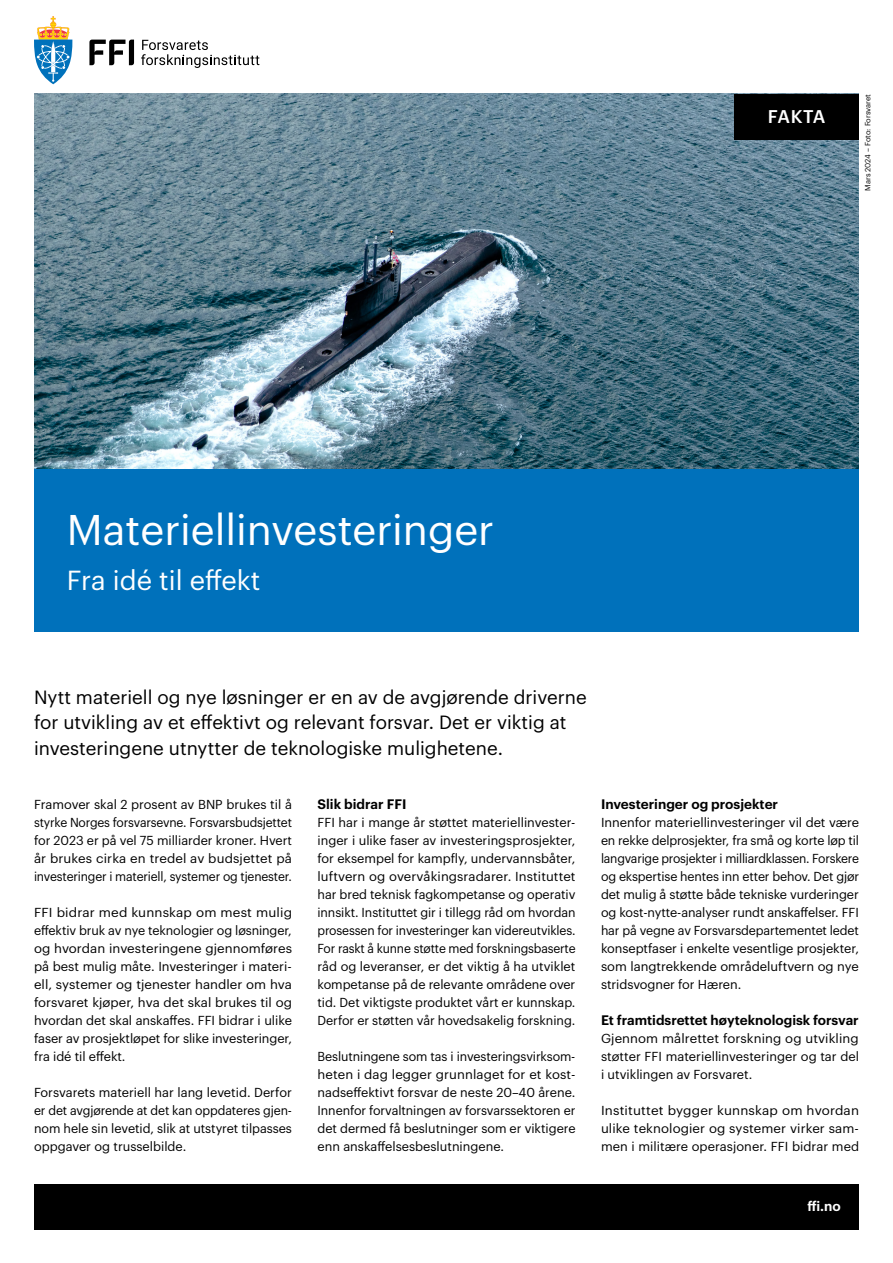
<style>
.page{position:relative;width:893px;height:1263px;background:#fff}
.page>*{position:absolute;margin:0;border:0;box-sizing:border-box;transform-origin:0 0}
.t1{font:42px "Graphik";color:#fff}
.t2{font:27px "Graphik";color:#fff}
.t3{font:18.75px/25.5px "Graphik";color:#000}
.t4{font:500 18px "Graphik";color:#fff}
.brødtekst_artikkel{font:600 13.5px "Graphik";color:#000}
.brødtekst_artikkel-2{font:600 13.5px "Graphik";color:#fff}
.brødtekst_artikkel-3{font:12.75px/18px "Graphik";letter-spacing:-.005em;color:#000;text-align:justify}
.brødtekst_artikkel-4{font:12.75px/18px "Graphik";letter-spacing:-.005em;color:#000;text-align:justify;scale:1.05 1}
.t5{font:7.5px "Graphik";letter-spacing:-.005em;color:#000}
</style>
<div class="page">
<div style="left:34px;top:1184px;width:825px;height:45px;background:#000"></div>
<img style="left:34px;top:94px;width:825px;height:375px">
<div style="left:34px;top:469px;width:825px;height:162px;background:#0071bb"></div>
<svg style="left:89px;top:40px;width:45px;height:25px"></svg>
<svg style="left:141px;top:40px;width:118px;height:28px"></svg>
<svg style="left:34px;top:16px;width:38px;height:68px"></svg>
<div style="left:734px;top:94px;width:125px;height:46px;background:#000"></div>
<p class="t4" style="left:768px;top:103px;width:59px">FAKTA</p>
<p class="t5" style="left:862px;top:191px;width:98px;rotate:-90deg">Mars 2024 – Foto: Forsvaret</p>
<p class="t1" style="left:67px;top:498px;width:429px">Materiellinvesteringer</p>
<p class="t2" style="left:67px;top:560px;width:195px">Fra idé til effekt</p>
<p class="t3" style="left:34px;top:683px;width:554px">Nytt materiell og nye løsninger er en av de avgjørende driverne for utvikling av et effektivt og relevant forsvar. Det er viktig at investeringene utnytter de teknologiske mulighetene.</p>
<p class="brødtekst_artikkel-3" style="left:34px;top:794px;width:259px">Framover skal 2 prosent av BNP brukes til å styrke Norges forsvarsevne. Forsvarsbudsjettet for 2023 er på vel 75 milliarder kroner. Hvert år brukes cirka en tredel av budsjettet på investeringer i materiell, systemer og tjenester.</p>
<p class="brødtekst_artikkel-4" style="left:34px;top:902px;width:247px">FFI bidrar med kunnskap om mest mulig effektiv bruk av nye teknologier og løsninger, og hvordan investeringene gjennomføres på best mulig måte. Investeringer i materi&shy;ell, systemer og tjenester handler om hva forsvaret kjøper, hva det skal brukes til og hvordan det skal anskaffes. FFI bidrar i ulike faser av prosjektløpet for slike investeringer, fra idé til effekt.</p>
<p class="brødtekst_artikkel-3" style="left:34px;top:1082px;width:259px">Forsvarets materiell har lang levetid. Derfor er det avgjørende at det kan oppdateres gjen&shy;nom hele sin levetid, slik at utstyret tilpasses oppgaver og trusselbilde.</p>
<p class="brødtekst_artikkel" style="left:317px;top:794px;width:90px">Slik bidrar FFI</p>
<p class="brødtekst_artikkel-3" style="left:317px;top:812px;width:260px">FFI har i mange år støttet materiellinvester&shy;inger i ulike faser av investeringsprosjekter, for eksempel for kampfly, undervannsbåter, luftvern og overvåkingsradarer. Instituttet har bred teknisk fagkompetanse og operativ innsikt. Instituttet gir i tillegg råd om hvordan prosessen for investeringer kan videreutvikles.<br>For raskt å kunne støtte med forskningsbaserte råd og leveranser, er det viktig å ha utviklet kompetanse på de relevante områdene over tid. Det viktigste produktet vårt er kunnskap.<br>Derfor er støtten vår hovedsakelig forskning.</p>
<p class="brødtekst_artikkel-3" style="left:317px;top:1046px;width:260px">Beslutningene som tas i investeringsvirksom&shy;heten i dag legger grunnlaget for et kost&shy;nadseffektivt forsvar de neste 20–40 årene.<br>Innenfor forvaltningen av forsvarssektoren er det dermed få beslutninger som er viktigere enn anskaffelsesbeslutningene.</p>
<p class="brødtekst_artikkel" style="left:601px;top:794px;width:179px">Investeringer og prosjekter</p>
<p class="brødtekst_artikkel-3" style="left:601px;top:812px;width:260px">Innenfor materiellinvesteringer vil det være en rekke delprosjekter, fra små og korte løp til langvarige prosjekter i milliardklassen. Forskere og ekspertise hentes inn etter behov. Det gjør det mulig å støtte både tekniske vurderinger og kost-nytte-analyser rundt anskaffelser. FFI har på vegne av Forsvarsdepartementet ledet konseptfaser i enkelte vesentlige prosjekter, som langtrekkende områdeluftvern og nye stridsvogner for Hæren.</p>
<p class="brødtekst_artikkel" style="left:601px;top:1010px;width:259px">Et framtidsrettet høyteknologisk forsvar</p>
<p class="brødtekst_artikkel-3" style="left:601px;top:1028px;width:260px">Gjennom målrettet forskning og utvikling støtter FFI materiellinvesteringer og tar del i utviklingen av Forsvaret.</p>
<p class="brødtekst_artikkel-4" style="left:601px;top:1100px;width:247px">Instituttet bygger kunnskap om hvordan ulike teknologier og systemer virker sam&shy;men i militære operasjoner. FFI bidrar med</p>
<p class="brødtekst_artikkel-2" style="left:807px;top:1196px;width:35px">ffi.no</p>
</div>
